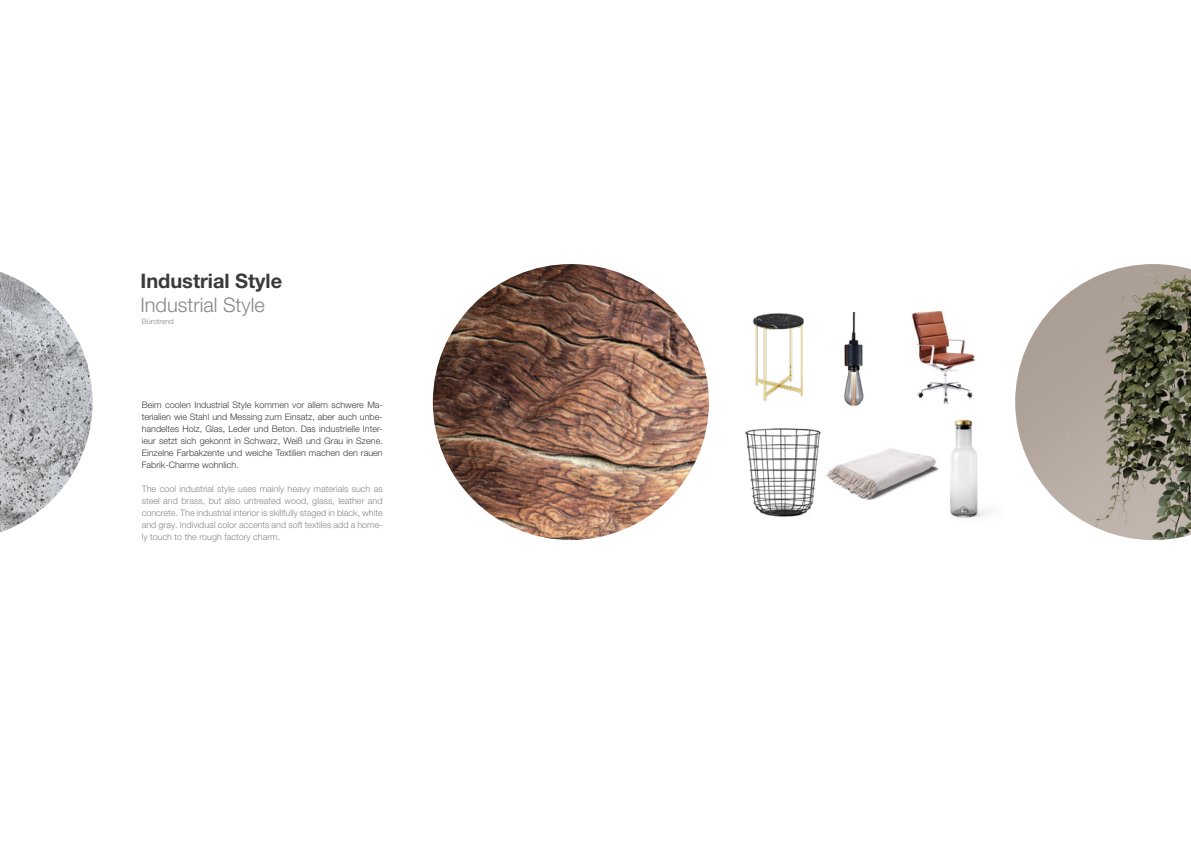
<style>
.page{position:relative;width:1191px;height:842px;background:#fff}
.page>*{position:absolute;margin:0;border:0;box-sizing:border-box;transform-origin:0 0}
.t1{font:700 20px "Helvetica Neue LT Pro";color:#3a3a39}
.t2{font:300 20px "Helvetica Neue LT Pro";color:#868786}
.t3{font:300 9px/12px "Helvetica Neue LT Pro";color:#3a3a39;text-align:justify}
.t4{font:300 9px/12px "Helvetica Neue LT Pro";color:#868786;text-align:justify}
.t5{font:300 7.5px "Helvetica Neue LT Pro";color:#868786}
</style>
<div class="page">
<img style="left:745px;top:428px;width:76px;height:89px">
<img style="left:752px;top:313px;width:52px;height:88px">
<img style="left:911px;top:311px;width:64px;height:93px">
<img style="left:950px;top:419px;width:40px;height:99px">
<img style="left:0;top:272px;width:93px;height:260px">
<img style="left:433px;top:264px;width:276px;height:276px;border-radius:138px">
<img style="left:1015px;top:264px;width:176px;height:276px">
<img style="left:844px;top:312px;width:20px;height:95px">
<img style="left:826px;top:448px;width:113px;height:52px">
<h1 class="t1" style="left:140px;top:269px;width:143px">Industrial Style</h1>
<h1 class="t2" style="left:140px;top:293px;width:126px">Industrial Style</h1>
<p class="t5" style="left:142px;top:317px;width:34px">Bürotrend</p>
<p class="t3" style="left:142px;top:399px;width:243px">Beim coolen Industrial Style kommen vor allem schwere Ma&shy;terialien wie Stahl und Messing zum Einsatz, aber auch unbe&shy;handeltes Holz, Glas, Leder und Beton. Das industrielle Inter&shy;ieur setzt sich gekonnt in Schwarz, Weiß und Grau in Szene.<br>Einzelne Farbakzente und weiche Textilien machen den rauen Fabrik-Charme wohnlich.</p>
<p class="t4" style="left:142px;top:483px;width:242px">The cool industrial style uses mainly heavy materials such as steel and brass, but also untreated wood, glass, leather and concrete. The industrial interior is skillfully staged in black, white and gray. Individual color accents and soft textiles add a home&shy;ly touch to the rough factory charm.</p>
</div>
